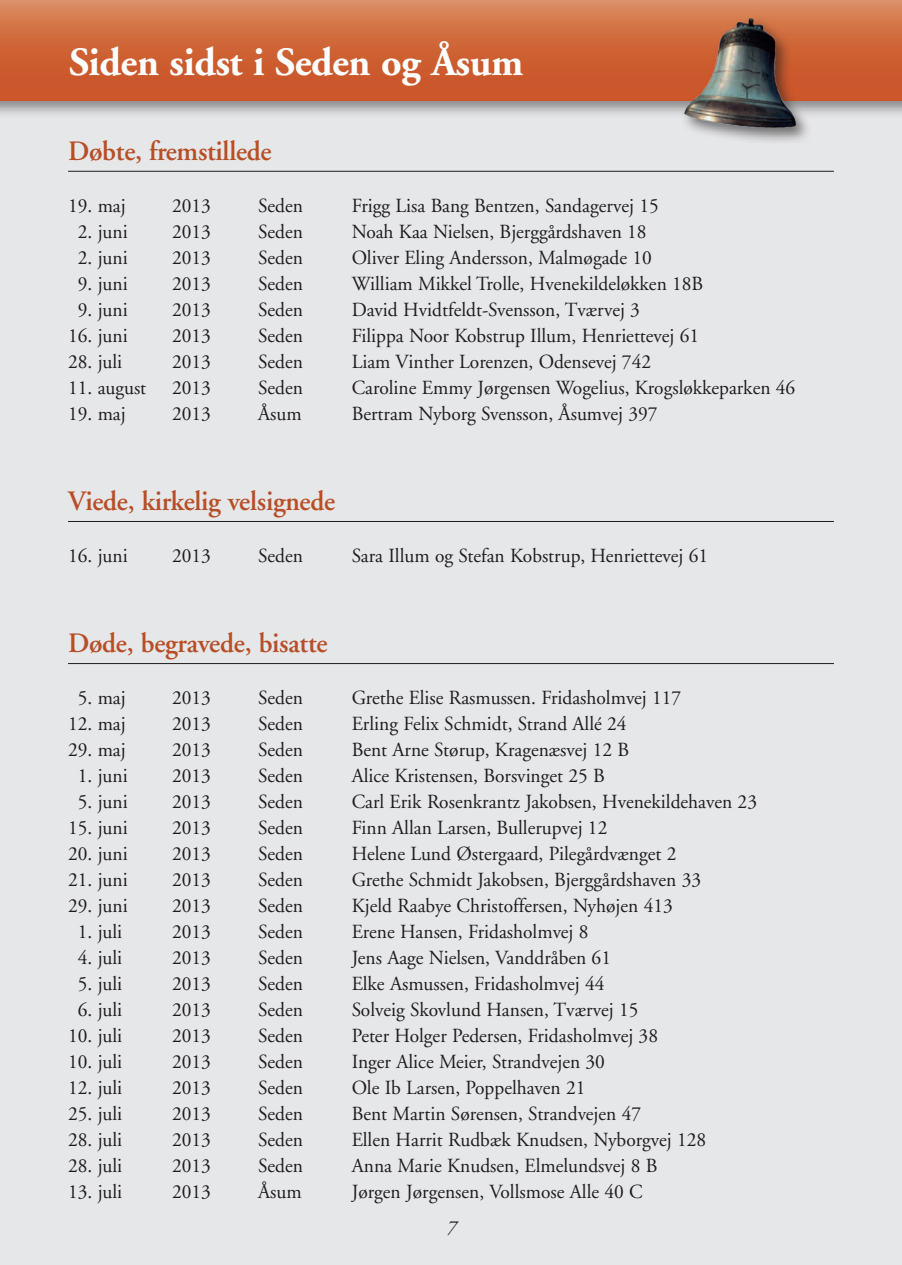
<style>
.page{position:relative;width:902px;height:1265px;background:#fff}
.page>*{position:absolute;margin:0;border:0;box-sizing:border-box;transform-origin:0 0}
.t1{font:700 40px "Adobe Garamond";letter-spacing:-.01em;color:#fff}
.t2{font:600 28px "Adobe Garamond";letter-spacing:-.01em;color:#cb572b}
.t3{font:20px "Adobe Garamond";color:#231f20}
.t4{font:italic 20px "Adobe Garamond";color:#231f20}
</style>
<div class="page">
<div style="left:0;top:82px;width:901px;height:1182px;background:#e6e7e9"></div>
<div style="left:0;top:0;width:901px;height:119px;background:#231f20;opacity:.5"></div>
<div style="left:0;top:0;width:901px;height:101px;background:linear-gradient(to bottom,#d88559,#c74c1e)"></div>
<img style="left:678px;top:5px;width:134px;height:135px">
<hr style="left:68px;top:171px;width:765px;height:1px;background:#231f20">
<hr style="left:68px;top:521px;width:765px;height:1px;background:#231f20">
<hr style="left:68px;top:663px;width:765px;height:1px;background:#231f20">
<h1 class="t1" style="left:69px;top:40px;width:456px">Siden sidst i Seden og Åsum</h1>
<h2 class="t2" style="left:68px;top:135px;width:205px">Døbte, fremstillede</h2>
<p class="t3" style="left:68px;top:195px;width:59px">19. maj</p>
<p class="t3" style="left:172px;top:195px;width:40px">2013</p>
<p class="t3" style="left:258px;top:195px;width:46px">Seden</p>
<p class="t3" style="left:352px;top:195px;width:308px">Frigg Lisa Bang Bentzen, Sandagervej 15</p>
<p class="t3" style="left:78px;top:221px;width:51px">2. juni</p>
<p class="t3" style="left:172px;top:221px;width:40px">2013</p>
<p class="t3" style="left:258px;top:221px;width:46px">Seden</p>
<p class="t3" style="left:352px;top:221px;width:296px">Noah Kaa Nielsen, Bjerggårdshaven 18</p>
<p class="t3" style="left:78px;top:247px;width:51px">2. juni</p>
<p class="t3" style="left:172px;top:247px;width:40px">2013</p>
<p class="t3" style="left:258px;top:247px;width:46px">Seden</p>
<p class="t3" style="left:352px;top:247px;width:301px">Oliver Eling Andersson, Malmøgade 10</p>
<p class="t3" style="left:78px;top:273px;width:51px">9. juni</p>
<p class="t3" style="left:172px;top:273px;width:40px">2013</p>
<p class="t3" style="left:258px;top:273px;width:46px">Seden</p>
<p class="t3" style="left:352px;top:273px;width:353px">William Mikkel Trolle, Hvenekildeløkken 18B</p>
<p class="t3" style="left:78px;top:299px;width:51px">9. juni</p>
<p class="t3" style="left:172px;top:299px;width:40px">2013</p>
<p class="t3" style="left:258px;top:299px;width:46px">Seden</p>
<p class="t3" style="left:352px;top:299px;width:290px">David Hvidtfeldt-Svensson, Tværvej 3</p>
<p class="t3" style="left:68px;top:325px;width:61px">16. juni</p>
<p class="t3" style="left:172px;top:325px;width:40px">2013</p>
<p class="t3" style="left:258px;top:325px;width:46px">Seden</p>
<p class="t3" style="left:352px;top:325px;width:349px">Filippa Noor Kobstrup Illum, Henriettevej 61</p>
<p class="t3" style="left:68px;top:351px;width:56px">28. juli</p>
<p class="t3" style="left:172px;top:351px;width:40px">2013</p>
<p class="t3" style="left:258px;top:351px;width:46px">Seden</p>
<p class="t3" style="left:352px;top:351px;width:301px">Liam Vinther Lorenzen, Odensevej 742</p>
<p class="t3" style="left:68px;top:377px;width:80px">11. august</p>
<p class="t3" style="left:172px;top:377px;width:40px">2013</p>
<p class="t3" style="left:258px;top:377px;width:46px">Seden</p>
<p class="t3" style="left:352px;top:377px;width:445px">Caroline Emmy Jørgensen Wogelius, Krogsløkkeparken 46</p>
<p class="t3" style="left:68px;top:403px;width:59px">19. maj</p>
<p class="t3" style="left:172px;top:403px;width:40px">2013</p>
<p class="t3" style="left:258px;top:403px;width:45px">Åsum</p>
<p class="t3" style="left:352px;top:403px;width:307px">Bertram Nyborg Svensson, Åsumvej 397</p>
<h2 class="t2" style="left:68px;top:485px;width:268px">Viede, kirkelig velsignede</h2>
<p class="t3" style="left:68px;top:545px;width:61px">16. juni</p>
<p class="t3" style="left:172px;top:545px;width:40px">2013</p>
<p class="t3" style="left:258px;top:545px;width:46px">Seden</p>
<p class="t3" style="left:352px;top:545px;width:358px">Sara Illum og Stefan Kobstrup, Henriettevej 61</p>
<h2 class="t2" style="left:68px;top:627px;width:261px">Døde, begravede, bisatte</h2>
<p class="t3" style="left:78px;top:687px;width:49px">5. maj</p>
<p class="t3" style="left:172px;top:687px;width:40px">2013</p>
<p class="t3" style="left:258px;top:687px;width:46px">Seden</p>
<p class="t3" style="left:352px;top:687px;width:331px">Grethe Elise Rasmussen. Fridasholmvej 117</p>
<p class="t3" style="left:68px;top:713px;width:59px">12. maj</p>
<p class="t3" style="left:172px;top:713px;width:40px">2013</p>
<p class="t3" style="left:258px;top:713px;width:46px">Seden</p>
<p class="t3" style="left:352px;top:713px;width:276px">Erling Felix Schmidt, Strand Allé 24</p>
<p class="t3" style="left:68px;top:739px;width:59px">29. maj</p>
<p class="t3" style="left:172px;top:739px;width:40px">2013</p>
<p class="t3" style="left:258px;top:739px;width:46px">Seden</p>
<p class="t3" style="left:352px;top:739px;width:279px">Bent Arne Størup, Kragenæsvej 12 B</p>
<p class="t3" style="left:78px;top:765px;width:51px">1. juni</p>
<p class="t3" style="left:172px;top:765px;width:40px">2013</p>
<p class="t3" style="left:258px;top:765px;width:46px">Seden</p>
<p class="t3" style="left:352px;top:765px;width:255px">Alice Kristensen, Borsvinget 25 B</p>
<p class="t3" style="left:78px;top:791px;width:51px">5. juni</p>
<p class="t3" style="left:172px;top:791px;width:40px">2013</p>
<p class="t3" style="left:258px;top:791px;width:46px">Seden</p>
<p class="t3" style="left:352px;top:791px;width:407px">Carl Erik Rosenkrantz Jakobsen, Hvenekildehaven 23</p>
<p class="t3" style="left:68px;top:817px;width:61px">15. juni</p>
<p class="t3" style="left:172px;top:817px;width:40px">2013</p>
<p class="t3" style="left:258px;top:817px;width:46px">Seden</p>
<p class="t3" style="left:352px;top:817px;width:257px">Finn Allan Larsen, Bullerupvej 12</p>
<p class="t3" style="left:68px;top:843px;width:61px">20. juni</p>
<p class="t3" style="left:172px;top:843px;width:40px">2013</p>
<p class="t3" style="left:258px;top:843px;width:46px">Seden</p>
<p class="t3" style="left:352px;top:843px;width:326px">Helene Lund Østergaard, Pilegårdvænget 2</p>
<p class="t3" style="left:68px;top:869px;width:61px">21. juni</p>
<p class="t3" style="left:172px;top:869px;width:40px">2013</p>
<p class="t3" style="left:258px;top:869px;width:46px">Seden</p>
<p class="t3" style="left:352px;top:869px;width:351px">Grethe Schmidt Jakobsen, Bjerggårdshaven 33</p>
<p class="t3" style="left:68px;top:895px;width:61px">29. juni</p>
<p class="t3" style="left:172px;top:895px;width:40px">2013</p>
<p class="t3" style="left:258px;top:895px;width:46px">Seden</p>
<p class="t3" style="left:352px;top:895px;width:322px">Kjeld Raabye Christoffersen, Nyhøjen 413</p>
<p class="t3" style="left:78px;top:921px;width:46px">1. juli</p>
<p class="t3" style="left:172px;top:921px;width:40px">2013</p>
<p class="t3" style="left:258px;top:921px;width:46px">Seden</p>
<p class="t3" style="left:352px;top:921px;width:238px">Erene Hansen, Fridasholmvej 8</p>
<p class="t3" style="left:78px;top:947px;width:46px">4. juli</p>
<p class="t3" style="left:172px;top:947px;width:40px">2013</p>
<p class="t3" style="left:258px;top:947px;width:46px">Seden</p>
<p class="t3" style="left:352px;top:947px;width:261px">Jens Aage Nielsen, Vanddråben 61</p>
<p class="t3" style="left:78px;top:973px;width:46px">5. juli</p>
<p class="t3" style="left:172px;top:973px;width:40px">2013</p>
<p class="t3" style="left:258px;top:973px;width:46px">Seden</p>
<p class="t3" style="left:352px;top:973px;width:254px">Elke Asmussen, Fridasholmvej 44</p>
<p class="t3" style="left:78px;top:999px;width:46px">6. juli</p>
<p class="t3" style="left:172px;top:999px;width:40px">2013</p>
<p class="t3" style="left:258px;top:999px;width:46px">Seden</p>
<p class="t3" style="left:352px;top:999px;width:288px">Solveig Skovlund Hansen, Tværvej 15</p>
<p class="t3" style="left:68px;top:1025px;width:56px">10. juli</p>
<p class="t3" style="left:172px;top:1025px;width:40px">2013</p>
<p class="t3" style="left:258px;top:1025px;width:46px">Seden</p>
<p class="t3" style="left:352px;top:1025px;width:308px">Peter Holger Pedersen, Fridasholmvej 38</p>
<p class="t3" style="left:68px;top:1051px;width:56px">10. juli</p>
<p class="t3" style="left:172px;top:1051px;width:40px">2013</p>
<p class="t3" style="left:258px;top:1051px;width:46px">Seden</p>
<p class="t3" style="left:352px;top:1051px;width:255px">Inger Alice Meier, Strandvejen 30</p>
<p class="t3" style="left:68px;top:1077px;width:56px">12. juli</p>
<p class="t3" style="left:172px;top:1077px;width:40px">2013</p>
<p class="t3" style="left:258px;top:1077px;width:46px">Seden</p>
<p class="t3" style="left:352px;top:1077px;width:235px">Ole Ib Larsen, Poppelhaven 21</p>
<p class="t3" style="left:68px;top:1103px;width:56px">25. juli</p>
<p class="t3" style="left:172px;top:1103px;width:40px">2013</p>
<p class="t3" style="left:258px;top:1103px;width:46px">Seden</p>
<p class="t3" style="left:352px;top:1103px;width:291px">Bent Martin Sørensen, Strandvejen 47</p>
<p class="t3" style="left:68px;top:1129px;width:56px">28. juli</p>
<p class="t3" style="left:172px;top:1129px;width:40px">2013</p>
<p class="t3" style="left:258px;top:1129px;width:46px">Seden</p>
<p class="t3" style="left:352px;top:1129px;width:356px">Ellen Harrit Rudbæk Knudsen, Nyborgvej 128</p>
<p class="t3" style="left:68px;top:1155px;width:56px">28. juli</p>
<p class="t3" style="left:172px;top:1155px;width:40px">2013</p>
<p class="t3" style="left:258px;top:1155px;width:46px">Seden</p>
<p class="t3" style="left:352px;top:1155px;width:307px">Anna Marie Knudsen, Elmelundsvej 8 B</p>
<p class="t3" style="left:68px;top:1181px;width:56px">13. juli</p>
<p class="t3" style="left:172px;top:1181px;width:40px">2013</p>
<p class="t3" style="left:258px;top:1181px;width:45px">Åsum</p>
<p class="t3" style="left:352px;top:1181px;width:292px">Jørgen Jørgensen, Vollsmose Alle 40 C</p>
<p class="t4" style="left:446px;top:1216px;width:11px">7</p>
</div>
